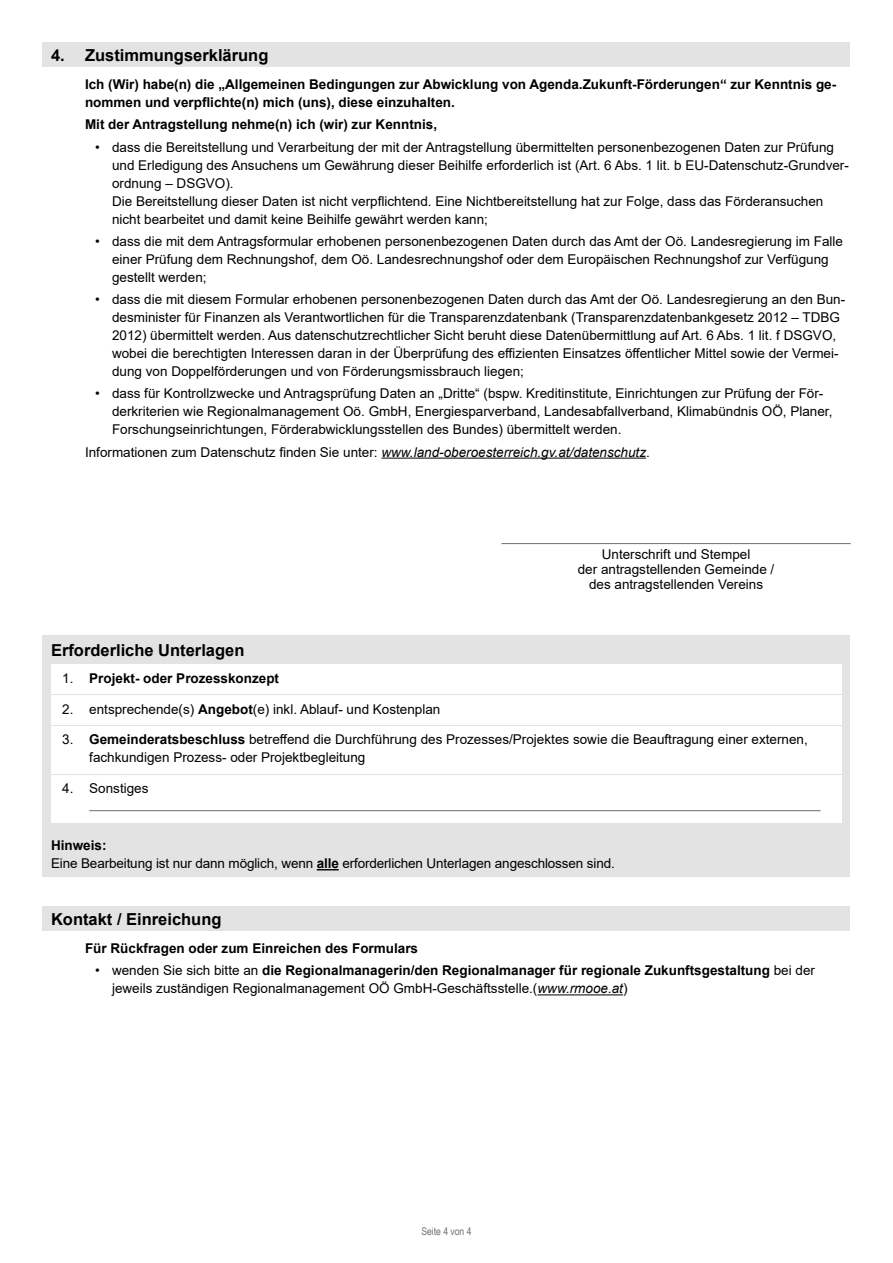
<style>
.page{position:relative;width:893px;height:1263px;background:#fff}
.page>*{position:absolute;margin:0;border:0;box-sizing:border-box;transform-origin:0 0}
.Formularabschnitt_H2{font:700 16.5px "Arial";color:#000}
.Formular_Abschluss_P_Text_-_OHNE_Grundli{font:13.5px/18px "Arial";color:#000}
.Formular_Abschluss_P_Text_-_OHNE_Grundli-2{font:700 13.5px/18px "Arial";color:#000}
.Formularabschnitt_P_Datum_Unterschrift{font:13.5px/15px "Arial";color:#000;text-align:center}
.Formular_Abschluss_H3{font:700 13.5px "Arial";color:#000}
.t1{font:10.5px "Arial Narrow";color:#6f6f6e}
.s1{font-style:italic}
.s2{font-weight:400}
.s3{font-weight:700}
</style>
<div class="page">
<hr style="left:381px;top:458px;width:265px;height:1px;background:#000">
<hr style="left:501px;top:543px;width:350px;height:1px;background:#6f6f6e">
<div style="left:43px;top:43px;width:807px;height:24px;background:#e3e3e3"></div>
<div style="left:43px;top:907px;width:807px;height:24px;background:#e3e3e3"></div>
<hr style="left:537px;top:994px;width:86px;height:1px;background:#000">
<div style="left:43px;top:636px;width:807px;height:241px;background:#e3e3e3"></div>
<div style="left:51px;top:664px;width:791px;height:30px;background:#fff"></div>
<div style="left:51px;top:695px;width:791px;height:30px;background:#fff"></div>
<div style="left:51px;top:726px;width:791px;height:48px;background:#fff"></div>
<div style="left:51px;top:775px;width:791px;height:47px;background:#fff"></div>
<svg style="left:317px;top:869px;width:22px;height:1px"></svg>
<hr style="left:89px;top:810px;width:732px;height:1px;background:#6f6f6e">
<h2 class="Formularabschnitt_H2" style="left:51px;top:43px;width:219px">4. Zustimmungserklärung</h2>
<p class="Formular_Abschluss_P_Text_-_OHNE_Grundli-2" style="left:85px;top:76px;width:753px">Ich (Wir) habe(n) die „Allgemeinen Bedingungen zur Abwicklung von Agenda.Zukunft-Förderungen“ zur Kenntnis ge&shy;nommen und verpflichte(n) mich (uns), diese einzuhalten.</p>
<p class="Formular_Abschluss_P_Text_-_OHNE_Grundli-2" style="left:85px;top:116px;width:354px">Mit der Antragstellung nehme(n) ich (wir) zur Kenntnis,</p>
<p class="Formular_Abschluss_P_Text_-_OHNE_Grundli" style="left:112px;top:138px;width:738px;text-indent:-17px">• dass die Bereitstellung und Verarbeitung der mit der Antragstellung übermittelten personenbezogenen Daten zur Prüfung und Erledigung des Ansuchens um Gewährung dieser Beihilfe erforderlich ist (Art. 6 Abs. 1 lit. b EU-Datenschutz-Grundver&shy;ordnung – DSGVO).<br>Die Bereitstellung dieser Daten ist nicht verpflichtend. Eine Nichtbereitstellung hat zur Folge, dass das Förderansuchen nicht bearbeitet und damit keine Beihilfe gewährt werden kann;</p>
<p class="Formular_Abschluss_P_Text_-_OHNE_Grundli" style="left:112px;top:232px;width:732px;text-indent:-17px">• dass die mit dem Antragsformular erhobenen personenbezogenen Daten durch das Amt der Oö. Landesregierung im Falle einer Prüfung dem Rechnungshof, dem Oö. Landesrechnungshof oder dem Europäischen Rechnungshof zur Verfügung gestellt werden;</p>
<p class="Formular_Abschluss_P_Text_-_OHNE_Grundli" style="left:112px;top:290px;width:735px;text-indent:-17px">• dass die mit diesem Formular erhobenen personenbezogenen Daten durch das Amt der Oö. Landesregierung an den Bun&shy;desminister für Finanzen als Verantwortlichen für die Transparenzdatenbank (Transparenzdatenbankgesetz 2012 – TDBG 2012) übermittelt werden. Aus datenschutzrechtlicher Sicht beruht diese Datenübermittlung auf Art. 6 Abs. 1 lit. f DSGVO, wobei die berechtigten Interessen daran in der Überprüfung des effizienten Einsatzes öffentlicher Mittel sowie der Vermei&shy;dung von Doppelförderungen und von Förderungsmissbrauch liegen;</p>
<p class="Formular_Abschluss_P_Text_-_OHNE_Grundli" style="left:112px;top:385px;width:722px;text-indent:-17px">• dass für Kontrollzwecke und Antragsprüfung Daten an „Dritte“ (bspw. Kreditinstitute, Einrichtungen zur Prüfung der För&shy;derkriterien wie Regionalmanagement Oö. GmbH, Energiesparverband, Landesabfallverband, Klimabündnis OÖ, Planer,<br>Forschungseinrichtungen, Förderabwicklungsstellen des Bundes) übermittelt werden.</p>
<p class="Formular_Abschluss_P_Text_-_OHNE_Grundli" style="left:85px;top:443px;width:566px">Informationen zum Datenschutz finden Sie unter: <span class="s1">www.land-oberoesterreich.gv.at/datenschutz</span>.</p>
<p class="Formularabschnitt_P_Datum_Unterschrift" style="left:578px;top:547px;width:198px">Unterschrift und Stempel<br>der antragstellenden Gemeinde / des antragstellenden Vereins</p>
<h2 class="Formularabschnitt_H2" style="left:51px;top:639px;width:195px">Erforderliche Unterlagen</h2>
<p class="Formular_Abschluss_P_Text_-_OHNE_Grundli-2" style="left:62px;top:669px;width:218px"><span class="s2">1.</span> Projekt- oder Prozesskonzept</p>
<p class="Formular_Abschluss_P_Text_-_OHNE_Grundli" style="left:62px;top:700px;width:380px">2. entsprechende(s) <span class="s3">Angebot</span>(e) inkl. Ablauf- und Kostenplan</p>
<p class="Formular_Abschluss_P_Text_-_OHNE_Grundli" style="left:89px;top:730px;width:720px;text-indent:-27px">3. <span class="s3">Gemeinderatsbeschluss</span> betreffend die Durchführung des Prozesses/Projektes sowie die Beauftragung einer externen, fachkundigen Prozess- oder Projektbegleitung</p>
<p class="Formular_Abschluss_P_Text_-_OHNE_Grundli" style="left:62px;top:779px;width:88px">4. Sonstiges</p>
<p class="Formular_Abschluss_P_Text_-_OHNE_Grundli" style="left:51px;top:836px;width:565px"><span class="s3">Hinweis:<br></span>Eine Bearbeitung ist nur dann möglich, wenn <span class="s3">alle</span> erforderlichen Unterlagen angeschlossen sind.</p>
<h2 class="Formularabschnitt_H2" style="left:51px;top:907px;width:172px">Kontakt / Einreichung</h2>
<h3 class="Formular_Abschluss_H3" style="left:85px;top:939px;width:335px">Für Rückfragen oder zum Einreichen des Formulars</h3>
<p class="Formular_Abschluss_P_Text_-_OHNE_Grundli" style="left:112px;top:962px;width:704px;text-indent:-17px">• wenden Sie sich bitte an <span class="s3">die Regionalmanagerin/den Regionalmanager für regionale Zukunftsgestaltung</span> bei der jeweils zuständigen Regionalmanagement OÖ GmbH-Geschäftsstelle.(<span class="s1">www.rmooe.at</span>)</p>
<p class="t1" style="left:421px;top:1223px;width:52px">Seite 4 von 4</p>
</div>
